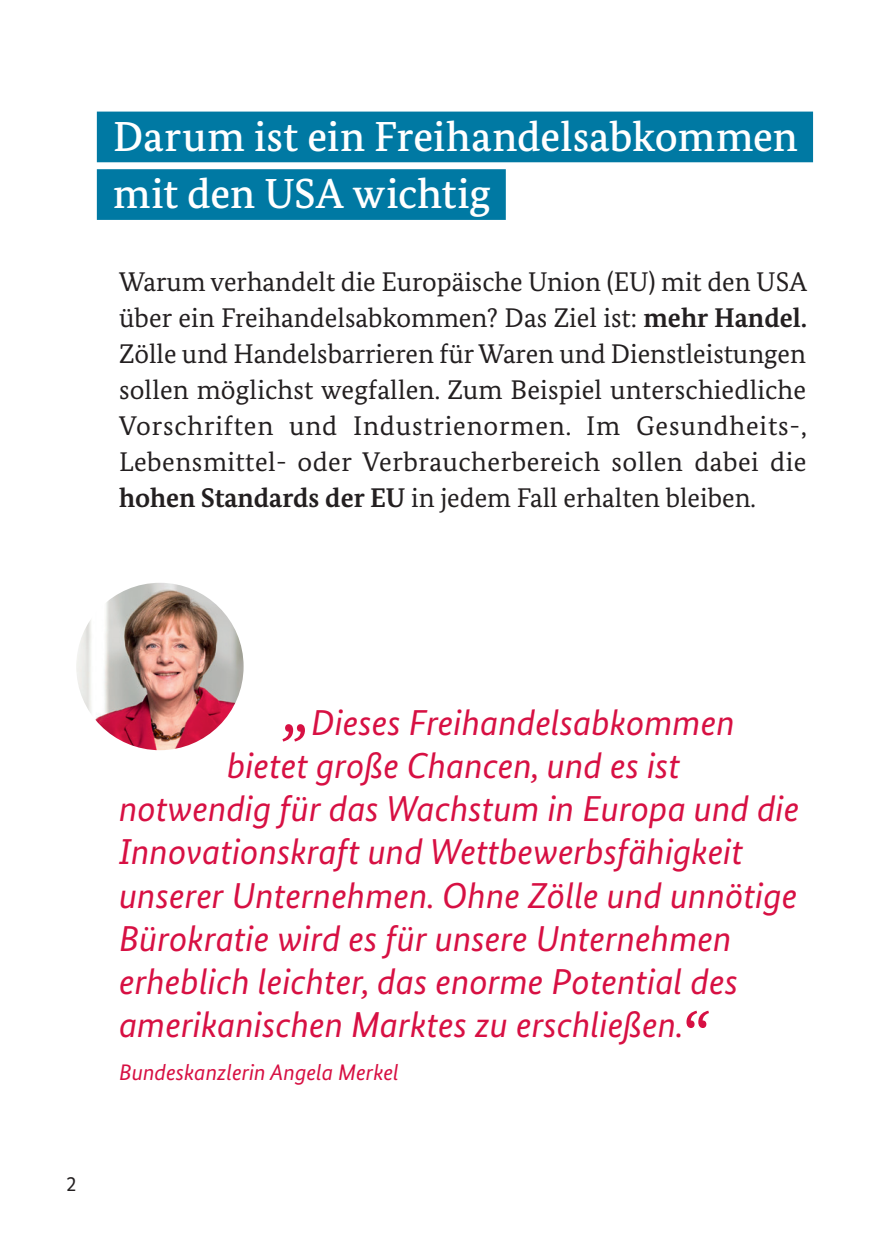
<style>
.page{position:relative;width:893px;height:1259px;background:#fff}
.page>*{position:absolute;margin:0;border:0;box-sizing:border-box;transform-origin:0 0}
.t1{font:500 42px/57.6px "Bundes Serif";color:#fff}
.t2{font:italic 36px "Bundes Sans";color:#d71043}
.t3{font:27px/36px "Bundes Serif";color:#231f20;text-align:justify}
.t4{font:italic 22.5px "Bundes Sans";color:#d71043}
.t5{font:21px "Bundes Sans";color:#231f20}
.s1{font-weight:700}
.s2{font-size:72px}
</style>
<div class="page">
<div style="left:97px;top:112px;width:716px;height:50px;background:#0079a3"></div>
<div style="left:97px;top:169px;width:409px;height:51px;background:#0079a3"></div>
<img style="left:76px;top:583px;width:168px;height:167px;border-radius:84px">
<h1 class="t1" style="left:113px;top:107px;width:686px">Darum ist ein Freihandelsabkommen mit den USA wichtig</h1>
<p class="t3" style="left:119px;top:263px;width:689px">Warum verhandelt die Europäische Union (EU) mit den USA über ein Freihandelsabkommen? Das Ziel ist: <span class="s1">mehr Handel.<br></span>Zölle und Handelsbarrieren für Waren und Dienstleistungen sollen möglichst wegfallen. Zum Beispiel unterschiedliche Vorschriften und Industrienormen. Im Gesundheits-, Lebensmittel- oder Verbraucherbereich sollen dabei die <span class="s1">hohen Standards der EU</span> in jedem Fall erhalten bleiben.</p>
<p class="t5" style="left:66px;top:1171px;width:12px">2</p>
<p class="t2" style="left:284px;top:700px;width:452px"><span class="s2">„</span>Dieses Freihandelsabkommen</p>
<p class="t2" style="left:227px;top:743px;width:455px">bietet große Chancen, und es ist</p>
<p class="t2" style="left:119px;top:787px;width:682px">notwendig für das Wachstum in Europa und die</p>
<p class="t2" style="left:119px;top:830px;width:625px">Innovationskraft und Wettbewerbsfähigkeit</p>
<p class="t2" style="left:119px;top:873px;width:680px">unserer Unternehmen. Ohne Zölle und unnötige</p>
<p class="t2" style="left:119px;top:916px;width:614px">Bürokratie wird es für unsere Unternehmen</p>
<p class="t2" style="left:119px;top:959px;width:620px">erheblich leichter, das enorme Potential des</p>
<p class="t2" style="left:119px;top:1003px;width:590px">amerikanischen Marktes zu erschließen.<span class="s2">“</span></p>
<p class="t4" style="left:119px;top:1059px;width:281px">Bundeskanzlerin Angela Merkel</p>
</div>
